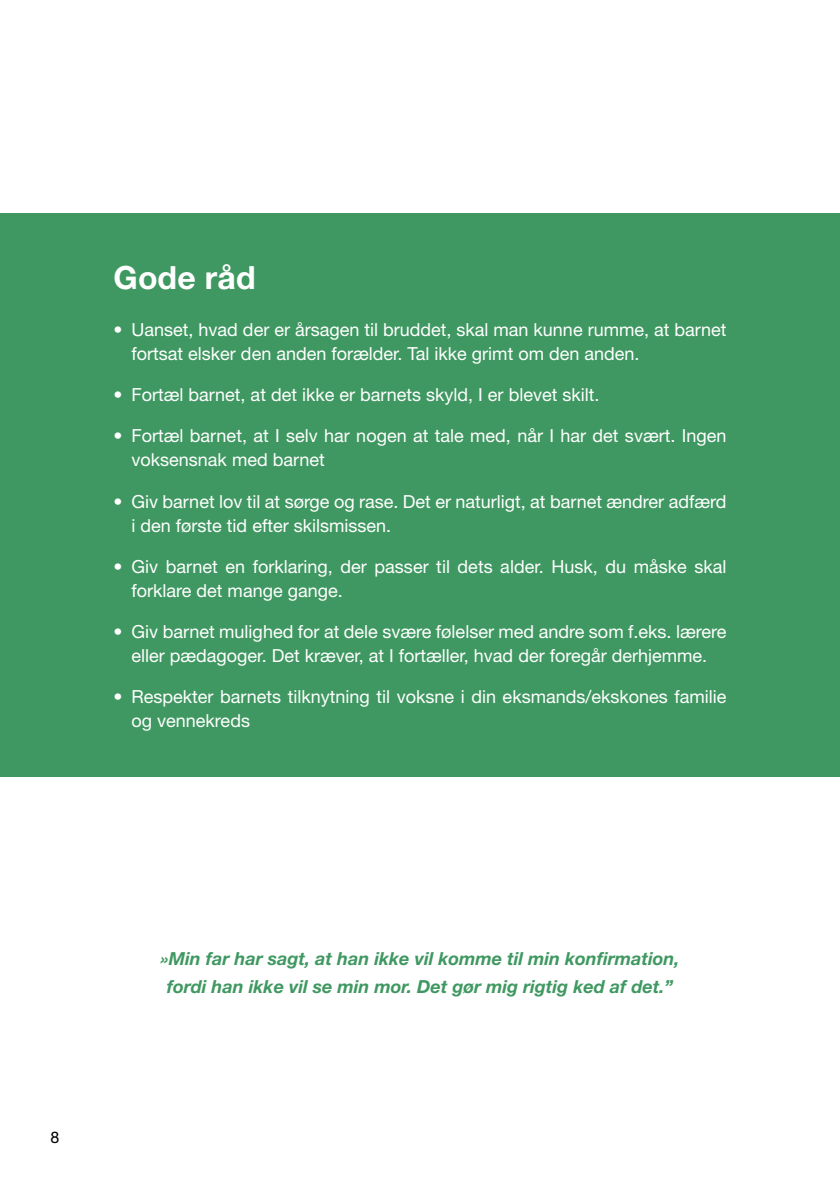
<style>
.page{position:relative;width:840px;height:1191px;background:#fff}
.page>*{position:absolute;margin:0;border:0;box-sizing:border-box;transform-origin:0 0}
.t1{font:700 32px "Helvetica Neue";letter-spacing:.005em;color:#fff}
.t2{font:18px/24px "Helvetica Neue";color:#fff}
.t3{font:italic 700 18px/28px "Helvetica Neue";color:#3f9861;text-align:center}
.t4{font:16px "Helvetica Neue";color:#000}
</style>
<div class="page">
<div style="left:0;top:214px;width:839px;height:563px;background:#3f9861"></div>
<h1 class="t1" style="left:113px;top:258px;width:143px">Gode råd</h1>
<p class="t2" style="left:131px;top:318px;width:596px;text-indent:-18px">• Uanset, hvad der er årsagen til bruddet, skal man kunne rumme, at barnet fortsat elsker den anden forælder. Tal ikke grimt om den anden.</p>
<p class="t2" style="left:113px;top:383px;width:487px">• Fortæl barnet, at det ikke er barnets skyld, I er blevet skilt.</p>
<p class="t2" style="left:131px;top:424px;width:596px;text-indent:-18px">• Fortæl barnet, at I selv har nogen at tale med, når I har det svært. Ingen voksensnak med barnet</p>
<p class="t2" style="left:131px;top:489px;width:596px;text-indent:-18px">• Giv barnet lov til at sørge og rase. Det er naturligt, at barnet ændrer adfærd i den første tid efter skilsmissen.</p>
<p class="t2" style="left:131px;top:554px;width:596px;text-indent:-18px">• Giv barnet en forklaring, der passer til dets alder. Husk, du måske skal forklare det mange gange.</p>
<p class="t2" style="left:113px;top:619px;width:614px;text-align:center">• Giv barnet mulighed for at dele svære følelser med andre som f.eks. lærere eller pædagoger. Det kræver, at I fortæller, hvad der foregår derhjemme.</p>
<p class="t2" style="left:131px;top:684px;width:596px;text-indent:-18px">• Respekter barnets tilknytning til voksne i din eksmands/ekskones familie og vennekreds</p>
<p class="t4" style="left:50px;top:1127px;width:10px">8</p>
<p class="t3" style="left:160px;top:944px;width:520px">»Min far har sagt, at han ikke vil komme til min konfirmation, fordi han ikke vil se min mor. Det gør mig rigtig ked af det.”</p>
</div>
